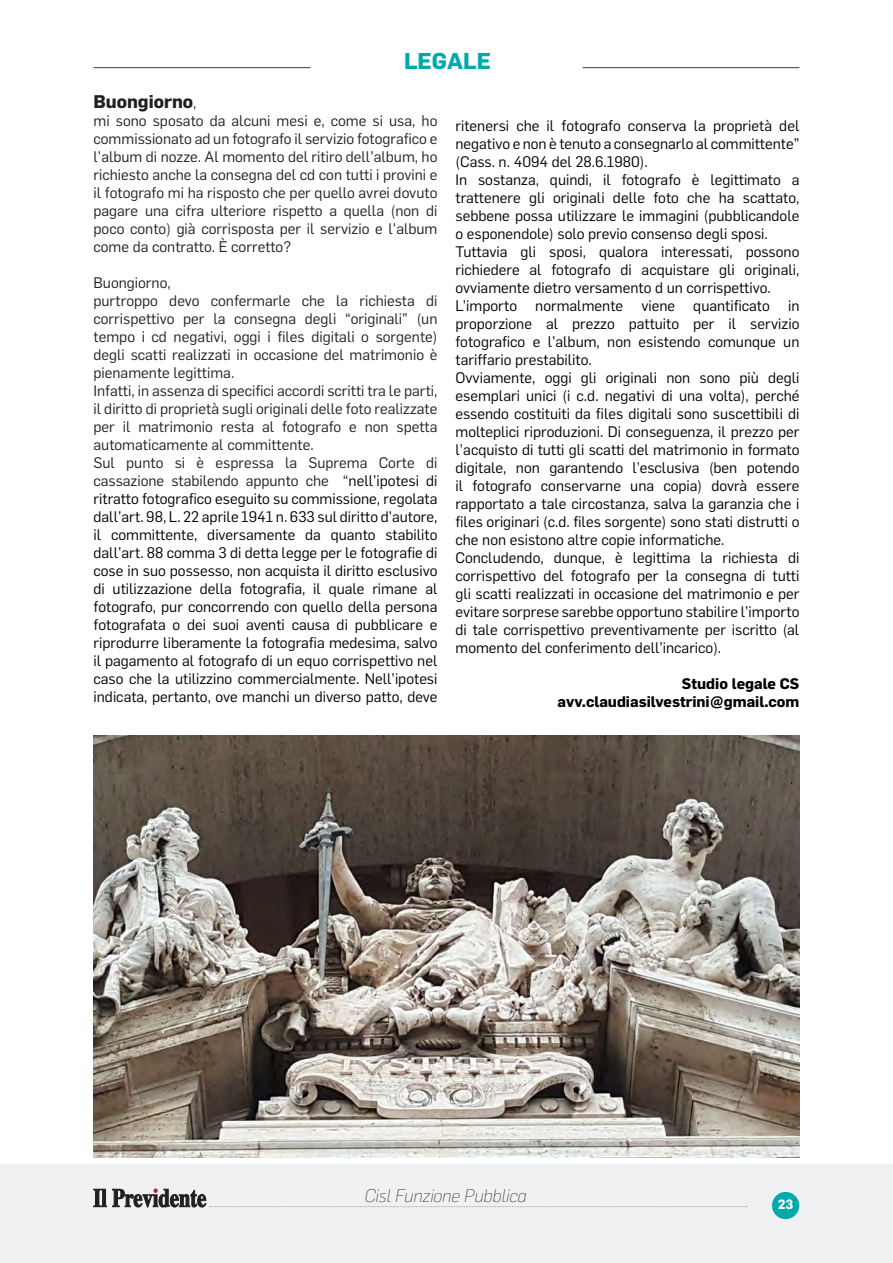
<style>
.page{position:relative;width:893px;height:1263px;background:#fff}
.page>*{position:absolute;margin:0;border:0;box-sizing:border-box;transform-origin:0 0}
.t1{font:700 22.5px "Flama";color:#00a9aa}
.t2{font:italic 200 18px "Flama";color:#231f20}
.t3{font:700 18px "Flama";color:#231f20}
.Normal__Web{font:15px/18px "Flama";color:#000;text-align:justify}
.t4{font:15px/18px "Flama";color:#231f20;text-align:justify}
.Normal__Web-2{font:700 15px "Flama";color:#000}
.t5{font:700 13.2px "Flama";color:#fff}
.s1{font-weight:400;font-size:15px}
.s2{color:#231f20}
</style>
<div class="page">
<div style="left:0;top:1164px;width:893px;height:99px;background:#f0f1f2"></div>
<div style="left:772px;top:1192px;width:27px;height:27px;background:#00a9aa;border-radius:50%"></div>
<svg style="left:93px;top:1189px;width:654px;height:18px"></svg>
<hr style="left:94px;top:67px;width:216px;height:1px;background:#3c3c3d">
<hr style="left:583px;top:67px;width:216px;height:1px;background:#3c3c3d">
<img style="left:94px;top:735px;width:705px;height:423px">
<p class="t1" style="left:404px;top:48px;width:88px">LEGALE</p>
<p class="t3" style="left:94px;top:90px;width:104px">Buongiorno<span class="s1">,</span></p>
<p class="t4" style="left:94px;top:111px;width:345px">mi sono sposato da alcuni mesi e, come si usa, ho commissionato ad un fotografo il servizio fotografico e l’album di nozze. Al momento del ritiro dell’album, ho richiesto anche la consegna del cd con tutti i provini e il fotografo mi ha risposto che per quello avrei dovuto pagare una cifra ulteriore rispetto a quella (non di poco conto) già corrisposta per il servizio e l’album come da contratto. È corretto?</p>
<p class="t4" style="left:94px;top:273px;width:79px">Buongiorno,</p>
<p class="t4" style="left:94px;top:291px;width:345px">purtroppo devo confermarle che la richiesta di corrispettivo per la consegna degli “originali” (un tempo i cd negativi, oggi i files digitali o sorgente) degli scatti realizzati in occasione del matrimonio è pienamente legittima.</p>
<p class="t4" style="left:94px;top:381px;width:345px">Infatti, in assenza di specifici accordi scritti tra le parti, il diritto di proprietà sugli originali delle foto realizzate per il matrimonio resta al fotografo e non spetta automaticamente al committente.</p>
<p class="Normal__Web" style="left:94px;top:453px;width:345px"><span class="s2">Sul punto si è espressa la Suprema Corte di cassazione stabilendo appunto che “</span>nell’ipotesi di ritratto fotografico eseguito su commissione, regolata dall’art. 98, L. 22 aprile 1941 n. 633 sul diritto d’autore, il committente, diversamente da quanto stabilito dall’art. 88 comma 3 di detta legge per le fotografie di cose in suo possesso, non acquista il diritto esclusivo di utilizzazione della fotografia, il quale rimane al fotografo, pur concorrendo con quello della persona fotografata o dei suoi aventi causa di pubblicare e riprodurre liberamente la fotografia medesima, salvo il pagamento al fotografo di un equo corrispettivo nel caso che la utilizzino commercialmente. Nell’ipotesi indicata, pertanto, ove manchi un diverso patto, deve</p>
<p class="Normal__Web" style="left:455px;top:116px;width:345px">ritenersi che il fotografo conserva la proprietà del negativo e non è tenuto a consegnarlo al committente” (Cass. n. 4094 del 28.6.1980).</p>
<p class="Normal__Web" style="left:455px;top:170px;width:345px">In sostanza, quindi, il fotografo è legittimato a trattenere gli originali delle foto che ha scattato, sebbene possa utilizzare le immagini (pubblicandole o esponendole) solo previo consenso degli sposi.</p>
<p class="Normal__Web" style="left:455px;top:242px;width:345px">Tuttavia gli sposi, qualora interessati, possono richiedere al fotografo di acquistare gli originali, ovviamente dietro versamento d un corrispettivo.</p>
<p class="Normal__Web" style="left:455px;top:296px;width:345px">L’importo normalmente viene quantificato in proporzione al prezzo pattuito per il servizio fotografico e l’album, non esistendo comunque un tariffario prestabilito.</p>
<p class="Normal__Web" style="left:455px;top:368px;width:345px">Ovviamente, oggi gli originali non sono più degli esemplari unici (i c.d. negativi di una volta), perché essendo costituiti da files digitali sono suscettibili di molteplici riproduzioni. Di conseguenza, il prezzo per l’acquisto di tutti gli scatti del matrimonio in formato digitale, non garantendo l’esclusiva (ben potendo il fotografo conservarne una copia) dovrà essere rapportato a tale circostanza, salva la garanzia che i files originari (c.d. files sorgente) sono stati distrutti o che non esistono altre copie informatiche.</p>
<p class="Normal__Web" style="left:455px;top:548px;width:345px">Concludendo, dunque, è legittima la richiesta di corrispettivo del fotografo per la consegna di tutti gli scatti realizzati in occasione del matrimonio e per evitare sorprese sarebbe opportuno stabilire l’importo di tale corrispettivo preventivamente per iscritto (al momento del conferimento dell’incarico).</p>
<p class="Normal__Web-2" style="left:682px;top:675px;width:119px">Studio legale CS</p>
<p class="Normal__Web-2" style="left:558px;top:693px;width:243px">avv.claudiasilvestrini@gmail.com</p>
<p class="t2" style="left:364px;top:1184px;width:163px">Cisl Funzione Pubblica</p>
<p class="t5" style="left:778px;top:1196px;width:17px">23</p>
</div>
